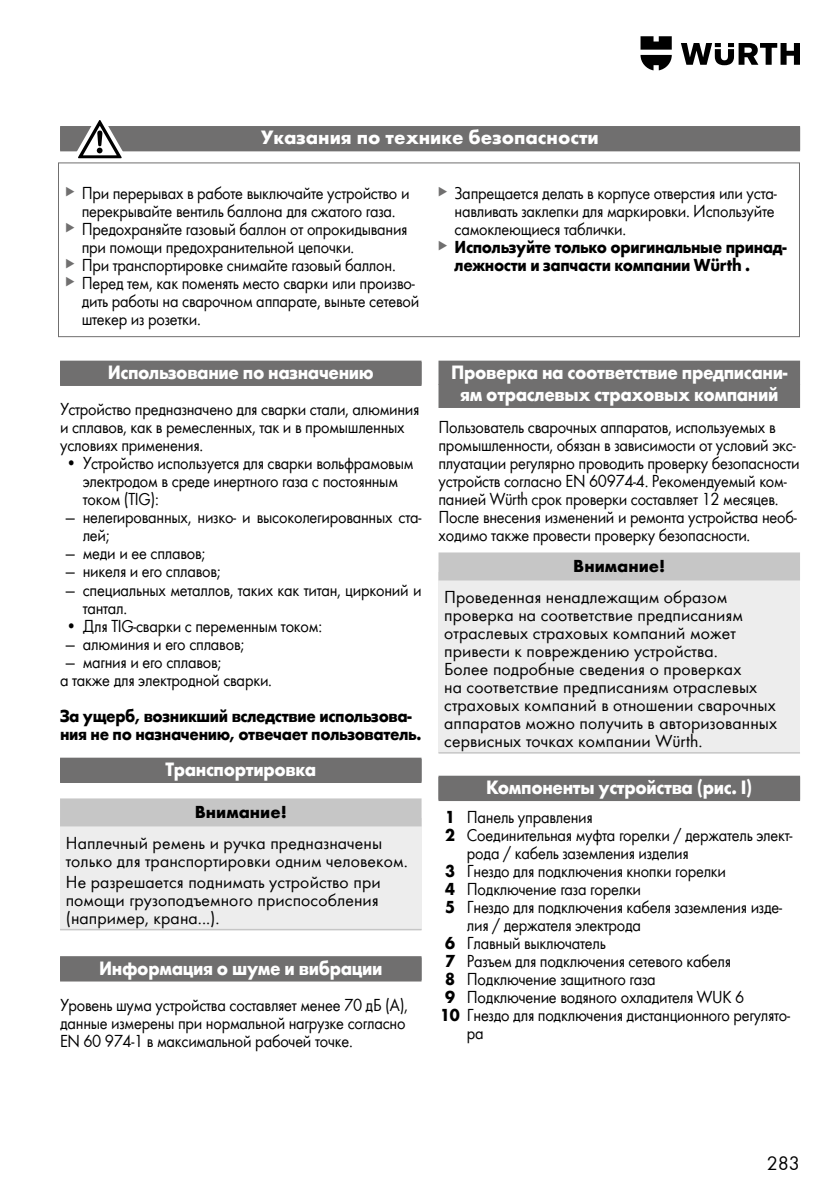
<style>
.page{position:relative;width:840px;height:1191px;background:#fff}
.page>*{position:absolute;margin:0;border:0;box-sizing:border-box;transform-origin:0 0}
.t1{font:700 20px/22px "Wuerth";letter-spacing:-.02em;color:#fff;text-align:center;scale:.92 1}
.t2{font:700 20px "Wuerth";color:#fff}
.t3{font:20px "Wuerth";color:#000}
.t4{font:18px/18px "Wuerth";letter-spacing:-.02em;color:#000;scale:.92 1}
.t5{font:18px/18px "Wuerth";color:#000}
.t6{font:700 18px/18px "Wuerth";letter-spacing:-.02em;color:#000;scale:.92 1}
.t7{font:18px/18px "Wuerth";letter-spacing:-.02em;color:#000;text-align:justify}
.t8{font:700 18px "Wuerth";color:#000}
.s1{font-size:22px;color:#706f6f}
.s2{font-weight:400;font-size:22px;color:#706f6f}
.s3{font-weight:700}
</style>
<div class="page">
<svg style="left:681px;top:43px;width:118px;height:22px"></svg>
<svg style="left:640px;top:36px;width:31px;height:34px"></svg>
<div style="left:60px;top:126px;width:739px;height:24px;background:#706f6f"></div>
<div style="left:60px;top:127px;width:739px;height:24px;background:#706f6f"></div>
<svg style="left:71px;top:120px;width:57px;height:39px"></svg>
<svg style="left:58px;top:162px;width:742px;height:176px"></svg>
<div style="left:60px;top:361px;width:361px;height:24px;background:#706f6f"></div>
<div style="left:60px;top:362px;width:361px;height:24px;background:#706f6f"></div>
<div style="left:60px;top:757px;width:361px;height:24px;background:#706f6f"></div>
<div style="left:60px;top:759px;width:361px;height:24px;background:#706f6f"></div>
<div style="left:60px;top:956px;width:361px;height:24px;background:#898888"></div>
<div style="left:60px;top:957px;width:361px;height:24px;background:#706f6f"></div>
<div style="left:60px;top:818px;width:361px;height:111px;background:#ededed"></div>
<hr style="left:60px;top:929px;width:361px;height:1px;background:#c6c6c6">
<div style="left:60px;top:798px;width:361px;height:28px;background:#c6c6c6"></div>
<div style="left:438px;top:361px;width:361px;height:24px;background:#706f6f"></div>
<div style="left:438px;top:384px;width:361px;height:24px;background:#706f6f"></div>
<div style="left:438px;top:775px;width:361px;height:24px;background:#706f6f"></div>
<div style="left:438px;top:777px;width:361px;height:24px;background:#706f6f"></div>
<div style="left:438px;top:572px;width:361px;height:181px;background:#ededed"></div>
<hr style="left:438px;top:752px;width:361px;height:1px;background:#c6c6c6">
<div style="left:438px;top:552px;width:361px;height:28px;background:#c6c6c6"></div>
<p class="t2" style="left:261px;top:123px;width:339px">Указания по технике безопасности</p>
<p class="t4" style="left:65px;top:183px;width:376px"><span class="s1">▸</span> При перерывах в работе выключайте устройство и</p>
<p class="t4" style="left:82px;top:201px;width:342px">перекрывайте вентиль баллона для сжатого газа.</p>
<p class="t4" style="left:65px;top:219px;width:374px"><span class="s1">▸</span> Предохраняйте газовый баллон от опрокидывания</p>
<p class="t4" style="left:82px;top:237px;width:298px">при помощи предохранительной цепочки.</p>
<p class="t4" style="left:65px;top:255px;width:361px"><span class="s1">▸</span> При транспортировке снимайте газовый баллон.</p>
<p class="t4" style="left:65px;top:273px;width:382px"><span class="s1">▸</span> Перед тем, как поменять место сварки или произво-</p>
<p class="t4" style="left:82px;top:291px;width:368px">дить работы на сварочном аппарате, выньте сетевой</p>
<p class="t4" style="left:82px;top:309px;width:131px">штекер из розетки.</p>
<p class="t1" style="left:108px;top:360px;width:290px">Использование по назначению</p>
<p class="t4" style="left:60px;top:399px;width:392px">Устройство предназначено для сварки стали, алюминия и сплавов, как в ремесленных, так и в промышленных условиях применения.</p>
<p class="t4" style="left:83px;top:453px;width:361px;text-indent:-17px">• Устройство используется для сварки вольфрамовым электродом в среде инертного газа с постоянным током (TIG):</p>
<p class="t4" style="left:83px;top:507px;width:369px;text-indent:-17px">— нелегированных, низко- и высоколегированных ста&shy;лей;</p>
<p class="t4" style="left:66px;top:543px;width:153px">— меди и ее сплавов;</p>
<p class="t4" style="left:66px;top:561px;width:170px">— никеля и его сплавов;</p>
<p class="t4" style="left:83px;top:579px;width:369px;text-indent:-17px">— специальных металлов, таких как титан, цирконий и тантал.</p>
<p class="t4" style="left:66px;top:616px;width:280px">• Для TIG-сварки с переменным током:</p>
<p class="t4" style="left:66px;top:634px;width:195px">— алюминия и его сплавов;</p>
<p class="t4" style="left:60px;top:652px;width:232px;text-indent:6px">— магния и его сплавов;<br>а также для электродной сварки.</p>
<p class="t6" style="left:60px;top:705px;width:394px">За ущерб, возникший вследствие использова&shy;ния не по назначению, отвечает пользователь.</p>
<p class="t1" style="left:165px;top:757px;width:165px">Транспортировка</p>
<p class="t8" style="left:195px;top:799px;width:93px">Внимание!</p>
<p class="t5" style="left:66px;top:833px;width:343px">Наплечный ремень и ручка предназначены только для транспортировки одним человеком.</p>
<p class="t7" style="left:66px;top:872px;width:316px">Не разрешается поднимать устройство при помощи грузоподъемного приспособления (например, крана...).</p>
<p class="t1" style="left:99px;top:955px;width:309px">Информация о шуме и вибрации</p>
<p class="t4" style="left:60px;top:994px;width:379px">Уровень шума устройства составляет менее 70 дБ (А), данные измерены при нормальной нагрузке согласно<br>EN 60 974-1 в максимальной рабочей точке.</p>
<p class="t4" style="left:437px;top:183px;width:370px"><span class="s1">▸</span> Запрещается делать в корпусе отверстия или уста-</p>
<p class="t4" style="left:454px;top:201px;width:349px">навливать заклепки для маркировки. Используйте</p>
<p class="t4" style="left:454px;top:219px;width:188px">самоклеющиеся таблички.</p>
<p class="t6" style="left:437px;top:236px;width:380px"><span class="s2">▸</span> Используйте только оригинальные принад-</p>
<p class="t6" style="left:454px;top:254px;width:323px">лежности и запчасти компании Würth .</p>
<p class="t1" style="left:451px;top:360px;width:366px">Проверка на соответствие предписани&shy;ям отраслевых страховых компаний</p>
<p class="t4" style="left:438px;top:417px;width:394px">Пользователь сварочных аппаратов, используемых в промышленности, обязан в зависимости от условий экс&shy;плуатации регулярно проводить проверку безопасности устройств согласно EN 60974-4. Рекомендуемый ком&shy;панией Würth срок проверки составляет 12 месяцев.<br>После внесения изменений и ремонта устройства необ&shy;ходимо также провести проверку безопасности.</p>
<p class="t8" style="left:573px;top:553px;width:93px">Внимание!</p>
<p class="t5" style="left:444px;top:587px;width:334px">Проведенная ненадлежащим образом проверка на соответствие предписаниям отраслевых страховых компаний может привести к повреждению устройства.<br>Более подробные сведения о проверках<br>на соответствие предписаниям отраслевых страховых компаний в отношении сварочных аппаратов можно получить в авторизованных сервисных точках компании Würth.</p>
<p class="t1" style="left:486px;top:775px;width:291px">Компоненты устройства (рис. I)</p>
<p class="t4" style="left:445px;top:807px;width:162px"><span class="s3">1</span> Панель управления</p>
<p class="t4" style="left:445px;top:825px;width:379px"><span class="s3">2</span> Соединительная муфта горелки / держатель элект-</p>
<p class="t4" style="left:466px;top:843px;width:243px">рода / кабель заземления изделия</p>
<p class="t4" style="left:445px;top:861px;width:307px"><span class="s3">3</span> Гнездо для подключения кнопки горелки</p>
<p class="t4" style="left:445px;top:879px;width:214px"><span class="s3">4</span> Подключение газа горелки</p>
<p class="t4" style="left:445px;top:897px;width:367px"><span class="s3">5</span> Гнездо для подключения кабеля заземления изде-</p>
<p class="t4" style="left:466px;top:915px;width:191px">лия / держателя электрода</p>
<p class="t4" style="left:445px;top:933px;width:176px"><span class="s3">6</span> Главный выключатель</p>
<p class="t4" style="left:445px;top:951px;width:312px"><span class="s3">7</span> Разъем для подключения сетевого кабеля</p>
<p class="t4" style="left:445px;top:969px;width:230px"><span class="s3">8</span> Подключение защитного газа</p>
<p class="t4" style="left:445px;top:987px;width:326px"><span class="s3">9</span> Подключение водяного охладителя WUK 6</p>
<p class="t4" style="left:440px;top:1005px;width:382px"><span class="s3">10</span> Гнездо для подключения дистанционного регулято-</p>
<p class="t4" style="left:466px;top:1023px;width:20px">ра</p>
<p class="t3" style="left:766px;top:1150px;width:35px">283</p>
</div>
